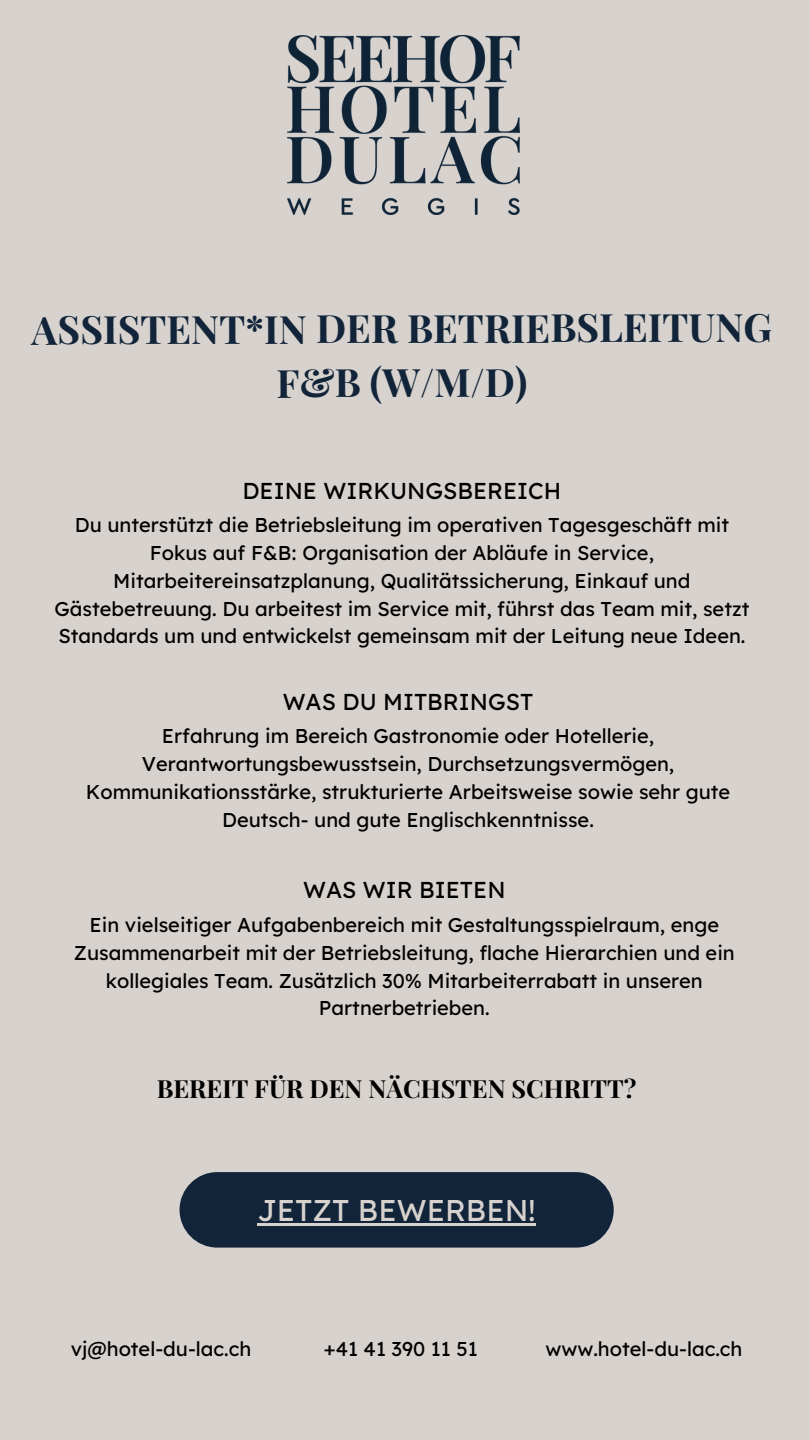
<style>
.page{position:relative;width:810px;height:1440px;background:#d7d2cd}
.page>*{position:absolute;margin:0;border:0;box-sizing:border-box;transform-origin:0 0}
.t1{font:700 39px/54px "Playfair Display";letter-spacing:-.005em;color:#112439;text-align:center}
.t2{font:30px "Lexend Deca";color:#d7d2cd}
.t3{font:700 25px "Playfair Display";color:#000}
.t4{font:23px "Lexend Deca";color:#000}
.t5{font:20px/27.8px "Lexend Deca";color:#000;text-align:center}
</style>
<div class="page">
<img style="left:287px;top:35px;width:233px;height:179px">
<div style="left:180px;top:1172px;width:434px;height:76px;background:#112439;border-radius:38px"></div>
<hr style="left:258px;top:1223px;width:278px;height:3px;background:#d7d2cd">
<p class="t1" style="left:32px;top:300px;width:742px">ASSISTENT*IN DER BETRIEBSLEITUNG<br>F&amp;B (W/M/D)</p>
<h1 class="t4" style="left:242px;top:476px;width:320px">DEINE WIRKUNGSBEREICH</h1>
<p class="t5" style="left:55px;top:511px;width:696px">Du unterstützt die Betriebsleitung im operativen Tagesgeschäft mit Fokus auf F&amp;B: Organisation der Abläufe in Service, Mitarbeitereinsatzplanung, Qualitätssicherung, Einkauf und Gästebetreuung. Du arbeitest im Service mit, führst das Team mit, setzt Standards um und entwickelst gemeinsam mit der Leitung neue Ideen.</p>
<p class="t4" style="left:283px;top:687px;width:252px">WAS DU MITBRINGST</p>
<p class="t5" style="left:86px;top:722px;width:646px">Erfahrung im Bereich Gastronomie oder Hotellerie, Verantwortungsbewusstsein, Durchsetzungsvermögen, Kommunikationsstärke, strukturierte Arbeitsweise sowie sehr gute Deutsch- und gute Englischkenntnisse.</p>
<p class="t4" style="left:303px;top:875px;width:204px">WAS WIR BIETEN</p>
<p class="t5" style="left:74px;top:911px;width:662px">Ein vielseitiger Aufgabenbereich mit Gestaltungsspielraum, enge Zusammenarbeit mit der Betriebsleitung, flache Hierarchien und ein kollegiales Team. Zusätzlich 30% Mitarbeiterrabatt in unseren Partnerbetrieben.</p>
<p class="t3" style="left:157px;top:1070px;width:481px">BEREIT FÜR DEN NÄCHSTEN SCHRITT?</p>
<h3 class="t2" style="left:258px;top:1191px;width:280px">JETZT BEWERBEN!</h3>
<h2 class="t5" style="left:71px;top:1334px;width:182px">vj@hotel-du-lac.ch</h2>
<p class="t5" style="left:324px;top:1334px;width:156px">+41 41 390 11 51</p>
<p class="t5" style="left:545px;top:1334px;width:199px">www.hotel-du-lac.ch</p>
</div>
